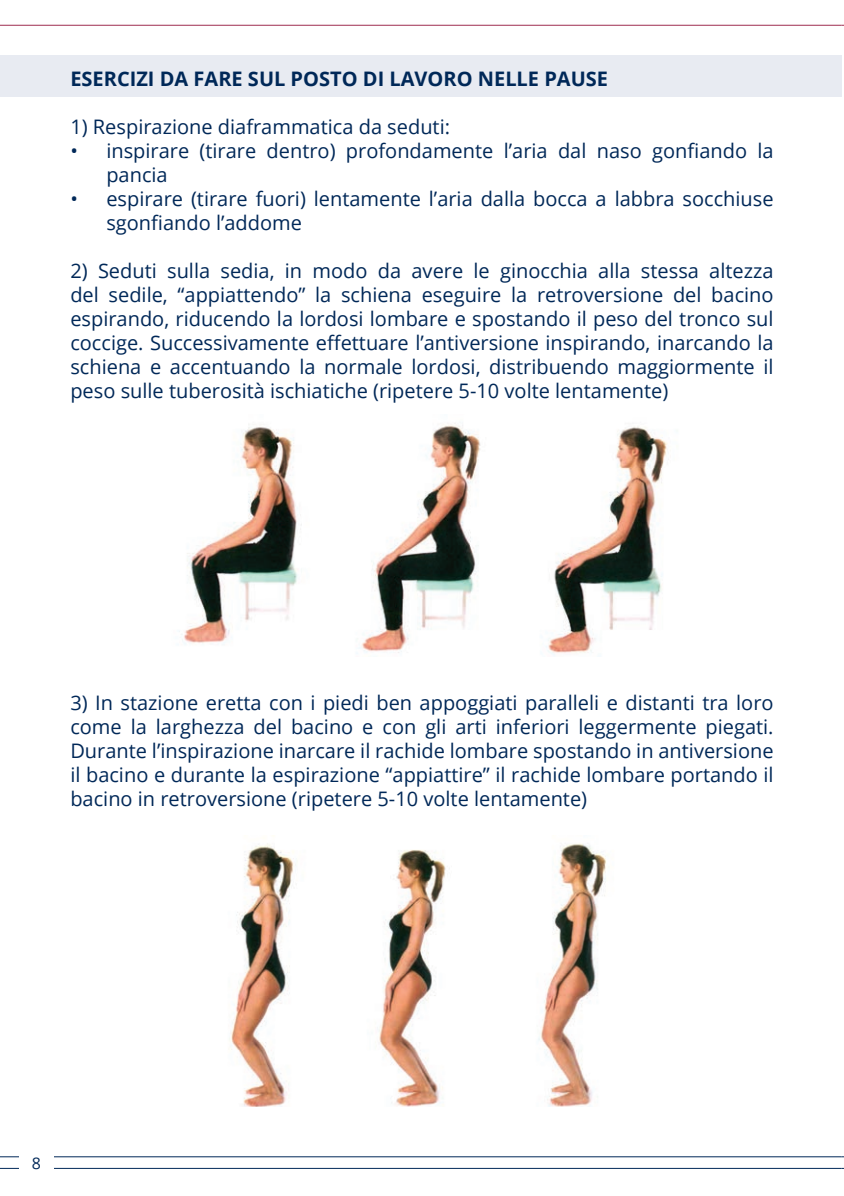
<style>
.page{position:relative;width:844px;height:1196px;background:#fff}
.page>*{position:absolute;margin:0;border:0;box-sizing:border-box;transform-origin:0 0}
.t1{font:20px/24px "Open Sans";color:#002858}
.t2{font:700 20px "Open Sans";color:#002858}
.t3{font:16px "Open Sans";color:#002858}
</style>
<div class="page">
<hr style="left:0;top:1156px;width:841px;height:1px;background:#002858">
<hr style="left:0;top:25px;width:841px;height:1px;background:#9e2d50">
<hr style="left:0;top:1167px;width:841px;height:1px;background:#002858">
<div style="left:19px;top:1145px;width:34px;height:34px;background:#fff"></div>
<div style="left:0;top:55px;width:841px;height:42px;background:#e8ebf2"></div>
<img style="left:179px;top:423px;width:489px;height:232px">
<img style="left:231px;top:843px;width:375px;height:263px">
<p class="t2" style="left:70px;top:64px;width:539px">ESERCIZI DA FARE SUL POSTO DI LAVORO NELLE PAUSE</p>
<p class="t1" style="left:70px;top:114px;width:381px">1) Respirazione diaframmatica da seduti:</p>
<p class="t1" style="left:106px;top:138px;width:668px;text-indent:-36px">• inspirare (tirare dentro) profondamente l’aria dal naso gonfiando la pancia</p>
<p class="t1" style="left:106px;top:186px;width:669px;text-indent:-36px">• espirare (tirare fuori) lentamente l’aria dalla bocca a labbra socchiuse sgonfiando l’addome</p>
<p class="t1" style="left:70px;top:258px;width:705px;text-align:justify">2) Seduti sulla sedia, in modo da avere le ginocchia alla stessa altezza del sedile, “appiattendo” la schiena eseguire la retroversione del bacino espirando, riducendo la lordosi lombare e spostando il peso del tronco sul coccige. Successivamente effettuare l’antiversione inspirando, inarcando la schiena e accentuando la normale lordosi, distribuendo maggiormente il peso sulle tuberosità ischiatiche (ripetere 5-10 volte lentamente)</p>
<p class="t1" style="left:70px;top:690px;width:705px;text-align:justify">3) In stazione eretta con i piedi ben appoggiati paralleli e distanti tra loro come la larghezza del bacino e con gli arti inferiori leggermente piegati.<br>Durante l’inspirazione inarcare il rachide lombare spostando in antiversione il bacino e durante la espirazione “appiattire” il rachide lombare portando il bacino in retroversione (ripetere 5-10 volte lentamente)</p>
<p class="t3" style="left:32px;top:1151px;width:11px">8</p>
</div>
